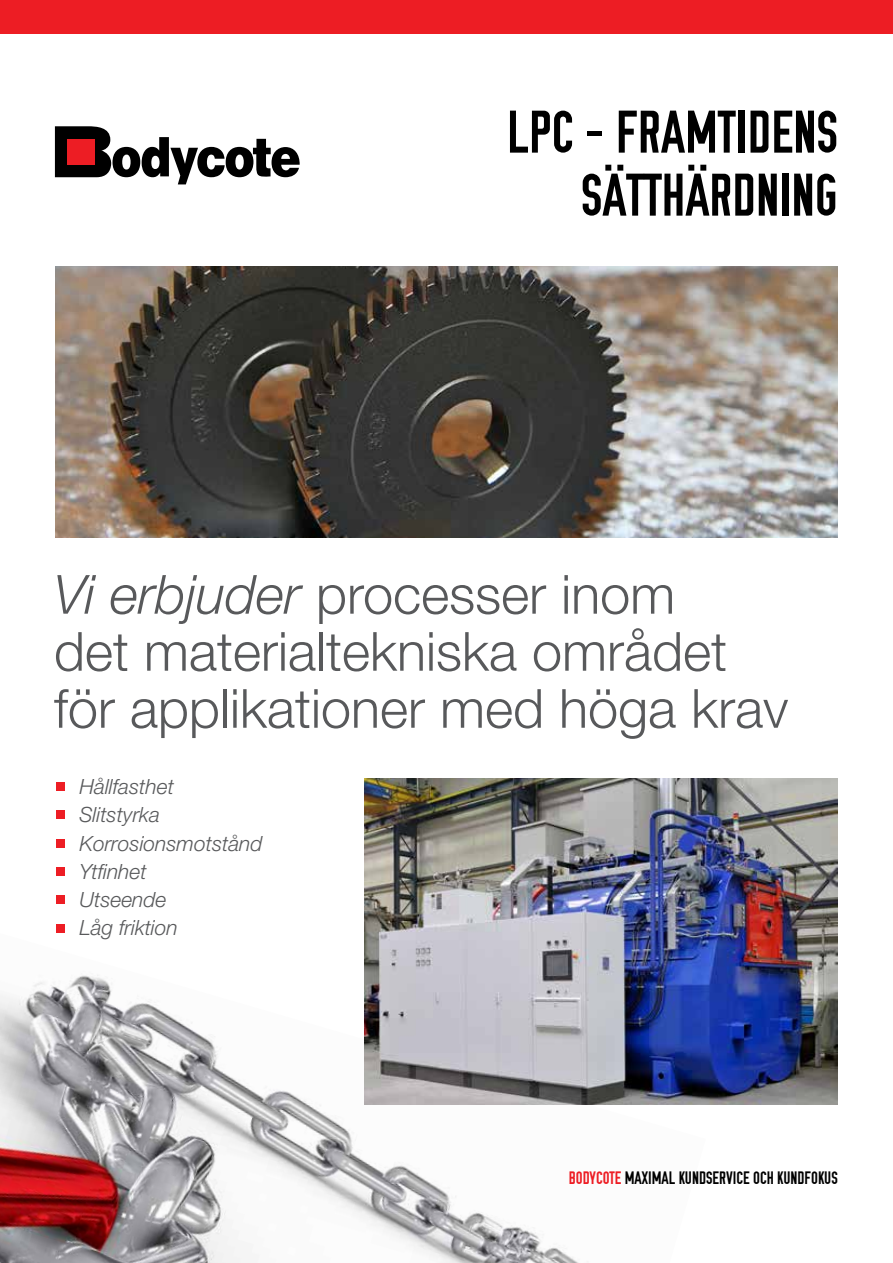
<style>
.page{position:relative;width:893px;height:1263px;background:#fff}
.page>*{position:absolute;margin:0;border:0;box-sizing:border-box;transform-origin:0 0}
.t1{font:60px/63px "OSP DIN";color:#000;text-align:right}
.t2{font:300 54px/57px "Helvetica Neue LT Pro";color:#58595b}
.t3{font:italic 300 21px/28.2px "Helvetica Neue LT Pro";color:#58595b}
.t4{font:18px "OSP DIN";color:#000}
.s1{font-style:italic}
.s2{color:#ed1d24}
</style>
<div class="page">
<img style="left:0;top:975px;width:706px;height:288px">
<div style="left:0;top:0;width:893px;height:34px;background:#ed1d24"></div>
<img style="left:55px;top:267px;width:783px;height:271px">
<img style="left:364px;top:778px;width:474px;height:326px">
<div style="left:56px;top:782px;width:9px;height:9px;background:#ed1d24"></div>
<div style="left:56px;top:810px;width:9px;height:9px;background:#ed1d24"></div>
<div style="left:56px;top:839px;width:9px;height:9px;background:#ed1d24"></div>
<div style="left:56px;top:867px;width:9px;height:9px;background:#ed1d24"></div>
<div style="left:56px;top:895px;width:9px;height:9px;background:#ed1d24"></div>
<div style="left:56px;top:923px;width:9px;height:9px;background:#ed1d24"></div>
<svg style="left:54px;top:126px;width:246px;height:59px"></svg>
<div style="left:68px;top:139px;width:27px;height:25px;background:#ed1d24"></div>
<p class="t1" style="left:507px;top:102px;width:332px">LPC - FRAMTIDENS<br>SÄTTHÄRDNING</p>
<p class="t2" style="left:54px;top:565px;width:736px"><span class="s1">Vi erbjuder</span> processer inom<br>det materialtekniska området för applikationer med höga krav</p>
<p class="t3" style="left:79px;top:772px;width:185px">Hållfasthet<br>Slitstyrka<br>Korrosionsmotstånd<br>Ytfinhet<br>Utseende<br>Låg friktion</p>
<p class="t4" style="left:569px;top:1168px;width:271px"><span class="s2">BODYCOTE</span> MAXIMAL KUNDSERVICE OCH KUNDFOKUS</p>
</div>
